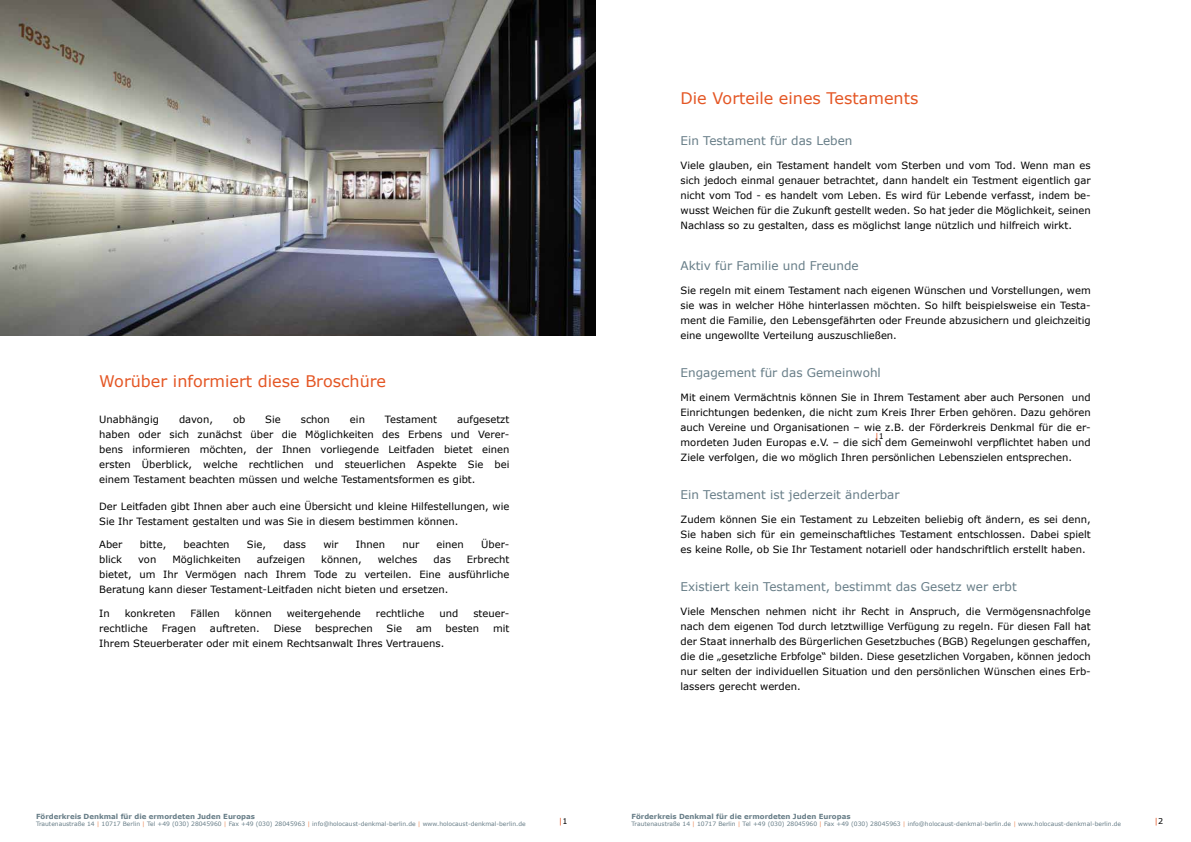
<style>
.page{position:relative;width:1191px;height:842px;background:#fff}
.page>*{position:absolute;margin:0;border:0;box-sizing:border-box;transform-origin:0 0}
.t1{font:16px "Verdana";color:#e45624}
.t2{font:12px "Verdana";color:#677d87}
.t3{font:10px/15px "Verdana";color:#000;text-align:justify}
.t4{font:8px "Verdana";color:#e45624}
.t5{font:700 7px "Verdana";color:#677d87}
.t6{font:6px "Verdana";color:#677d87}
.s1{color:#ed8d5c}
.s2{color:#000}
</style>
<div class="page">
<img style="left:0;top:0;width:595px;height:335px">
<h1 class="t1" style="left:99px;top:371px;width:288px">Worüber informiert diese Broschüre</h1>
<p class="t3" style="left:99px;top:412px;width:61px">Unabhängig</p>
<p class="t3" style="left:179px;top:412px;width:36px">davon,</p>
<p class="t3" style="left:233px;top:412px;width:14px">ob</p>
<p class="t3" style="left:265px;top:412px;width:17px">Sie</p>
<p class="t3" style="left:301px;top:412px;width:31px">schon</p>
<p class="t3" style="left:350px;top:412px;width:17px">ein</p>
<p class="t3" style="left:385px;top:412px;width:54px">Testament</p>
<p class="t3" style="left:99px;top:412px;width:412px;text-indent:358px">aufgesetzt haben oder sich zunächst über die Möglichkeiten des Erbens und Verer&shy;bens informieren möchten, der Ihnen vorliegende Leitfaden bietet einen ersten Überblick, welche rechtlichen und steuerlichen Aspekte Sie bei einem Testament beachten müssen und welche Testamentsformen es gibt.</p>
<p class="t3" style="left:99px;top:498px;width:412px">Der Leitfaden gibt Ihnen aber auch eine Übersicht und kleine Hilfestellungen, wie<br>Sie Ihr Testament gestalten und was Sie in diesem bestimmen können.</p>
<p class="t3" style="left:99px;top:537px;width:25px">Aber</p>
<p class="t3" style="left:140px;top:537px;width:28px">bitte,</p>
<p class="t3" style="left:184px;top:537px;width:47px">beachten</p>
<p class="t3" style="left:247px;top:537px;width:21px">Sie,</p>
<p class="t3" style="left:283px;top:537px;width:24px">dass</p>
<p class="t3" style="left:323px;top:537px;width:17px">wir</p>
<p class="t3" style="left:356px;top:537px;width:31px">Ihnen</p>
<p class="t3" style="left:402px;top:537px;width:18px">nur</p>
<p class="t3" style="left:436px;top:537px;width:29px">einen</p>
<p class="t3" style="left:481px;top:537px;width:30px">Über-</p>
<p class="t3" style="left:99px;top:552px;width:24px">blick</p>
<p class="t3" style="left:138px;top:552px;width:20px">von</p>
<p class="t3" style="left:172px;top:552px;width:70px">Möglichkeiten</p>
<p class="t3" style="left:257px;top:552px;width:50px">aufzeigen</p>
<p class="t3" style="left:321px;top:552px;width:42px">können,</p>
<p class="t3" style="left:378px;top:552px;width:41px">welches</p>
<p class="t3" style="left:433px;top:552px;width:19px">das</p>
<p class="t3" style="left:99px;top:552px;width:412px;text-indent:368px">Erbrecht bietet, um Ihr Vermögen nach Ihrem Tode zu verteilen. Eine ausführliche Beratung kann dieser Testament-Leitfaden nicht bieten und ersetzen.</p>
<p class="t3" style="left:99px;top:605px;width:12px">In</p>
<p class="t3" style="left:125px;top:605px;width:52px">konkreten</p>
<p class="t3" style="left:190px;top:605px;width:31px">Fällen</p>
<p class="t3" style="left:235px;top:605px;width:38px">können</p>
<p class="t3" style="left:287px;top:605px;width:76px">weitergehende</p>
<p class="t3" style="left:376px;top:605px;width:50px">rechtliche</p>
<p class="t3" style="left:439px;top:605px;width:20px">und</p>
<p class="t3" style="left:473px;top:605px;width:38px">steuer-</p>
<p class="t3" style="left:99px;top:620px;width:50px">rechtliche</p>
<p class="t3" style="left:162px;top:620px;width:36px">Fragen</p>
<p class="t3" style="left:210px;top:620px;width:51px">auftreten.</p>
<p class="t3" style="left:274px;top:620px;width:29px">Diese</p>
<p class="t3" style="left:315px;top:620px;width:59px">besprechen</p>
<p class="t3" style="left:387px;top:620px;width:17px">Sie</p>
<p class="t3" style="left:416px;top:620px;width:17px">am</p>
<p class="t3" style="left:445px;top:620px;width:35px">besten</p>
<p class="t3" style="left:493px;top:620px;width:18px">mit</p>
<p class="t3" style="left:99px;top:635px;width:346px">Ihrem Steuerberater oder mit einem Rechtsanwalt Ihres Vertrauens.</p>
<p class="t5" style="left:36px;top:812px;width:220px">Förderkreis Denkmal für die ermordeten Juden Europas</p>
<p class="t6" style="left:36px;top:820px;width:491px">Trautenaustraße 14 <span class="s1">|</span> 10717 Berlin <span class="s1">|</span> Tel +49 (030) 28045960 <span class="s1">|</span> Fax +49 (030) 28045963 <span class="s1">|</span> info@holocaust-denkmal-berlin.de <span class="s1">|</span> www.holocaust-denkmal-berlin.de</p>
<p class="t4" style="left:559px;top:816px;width:10px">|<span class="s2">1</span></p>
<h1 class="t1" style="left:680px;top:88px;width:239px">Die Vorteile eines Testaments</h1>
<p class="t2" style="left:680px;top:133px;width:173px">Ein Testament für das Leben</p>
<p class="t3" style="left:680px;top:157px;width:412px">Viele glauben, ein Testament handelt vom Sterben und vom Tod. Wenn man es sich jedoch einmal genauer betrachtet, dann handelt ein Testment eigentlich gar nicht vom Tod - es handelt vom Leben. Es wird für Lebende verfasst, indem be&shy;wusst Weichen für die Zukunft gestellt weden. So hat jeder die Möglichkeit, seinen Nachlass so zu gestalten, dass es möglichst lange nützlich und hilfreich wirkt.</p>
<p class="t2" style="left:680px;top:258px;width:180px">Aktiv für Familie und Freunde</p>
<p class="t3" style="left:680px;top:282px;width:412px">Sie regeln mit einem Testament nach eigenen Wünschen und Vorstellungen, wem sie was in welcher Höhe hinterlassen möchten. So hilft beispielsweise ein Testa&shy;ment die Familie, den Lebensgefährten oder Freunde abzusichern und gleichzeitig eine ungewollte Verteilung auszuschließen.</p>
<p class="t2" style="left:680px;top:365px;width:202px">Engagement für das Gemeinwohl</p>
<p class="t3" style="left:680px;top:389px;width:412px">Mit einem Vermächtnis können Sie in Ihrem Testament aber auch Personen und Einrichtungen bedenken, die nicht zum Kreis Ihrer Erben gehören. Dazu gehören auch Vereine und Organisationen – wie z.B. der Förderkreis Denkmal für die er&shy;mordeten Juden Europas e.V. – die sich dem Gemeinwohl verpflichtet haben und Ziele verfolgen, die wo möglich Ihren persönlichen Lebenszielen entsprechen.</p>
<p class="t2" style="left:680px;top:487px;width:221px">Ein Testament ist jederzeit änderbar</p>
<p class="t3" style="left:680px;top:511px;width:412px">Zudem können Sie ein Testament zu Lebzeiten beliebig oft ändern, es sei denn, Sie haben sich für ein gemeinschaftliches Testament entschlossen. Dabei spielt es keine Rolle, ob Sie Ihr Testament notariell oder handschriftlich erstellt haben.</p>
<p class="t2" style="left:680px;top:579px;width:338px">Existiert kein Testament, bestimmt das Gesetz wer erbt</p>
<p class="t3" style="left:680px;top:603px;width:412px">Viele Menschen nehmen nicht ihr Recht in Anspruch, die Vermögensnachfolge nach dem eigenen Tod durch letztwillige Verfügung zu regeln. Für diesen Fall hat der Staat innerhalb des Bürgerlichen Gesetzbuches (BGB) Regelungen geschaffen, die die „gesetzliche Erbfolge“ bilden. Diese gesetzlichen Vorgaben, können jedoch nur selten der individuellen Situation und den persönlichen Wünschen eines Erb&shy;lassers gerecht werden.</p>
<p class="t4" style="left:875px;top:431px;width:10px">|<span class="s2">1</span></p>
<p class="t5" style="left:631px;top:812px;width:220px">Förderkreis Denkmal für die ermordeten Juden Europas</p>
<p class="t6" style="left:631px;top:820px;width:491px">Trautenaustraße 14 <span class="s1">|</span> 10717 Berlin <span class="s1">|</span> Tel +49 (030) 28045960 <span class="s1">|</span> Fax +49 (030) 28045963 <span class="s1">|</span> info@holocaust-denkmal-berlin.de <span class="s1">|</span> www.holocaust-denkmal-berlin.de</p>
<p class="t4" style="left:1154px;top:816px;width:10px">|<span class="s2">2</span></p>
</div>
